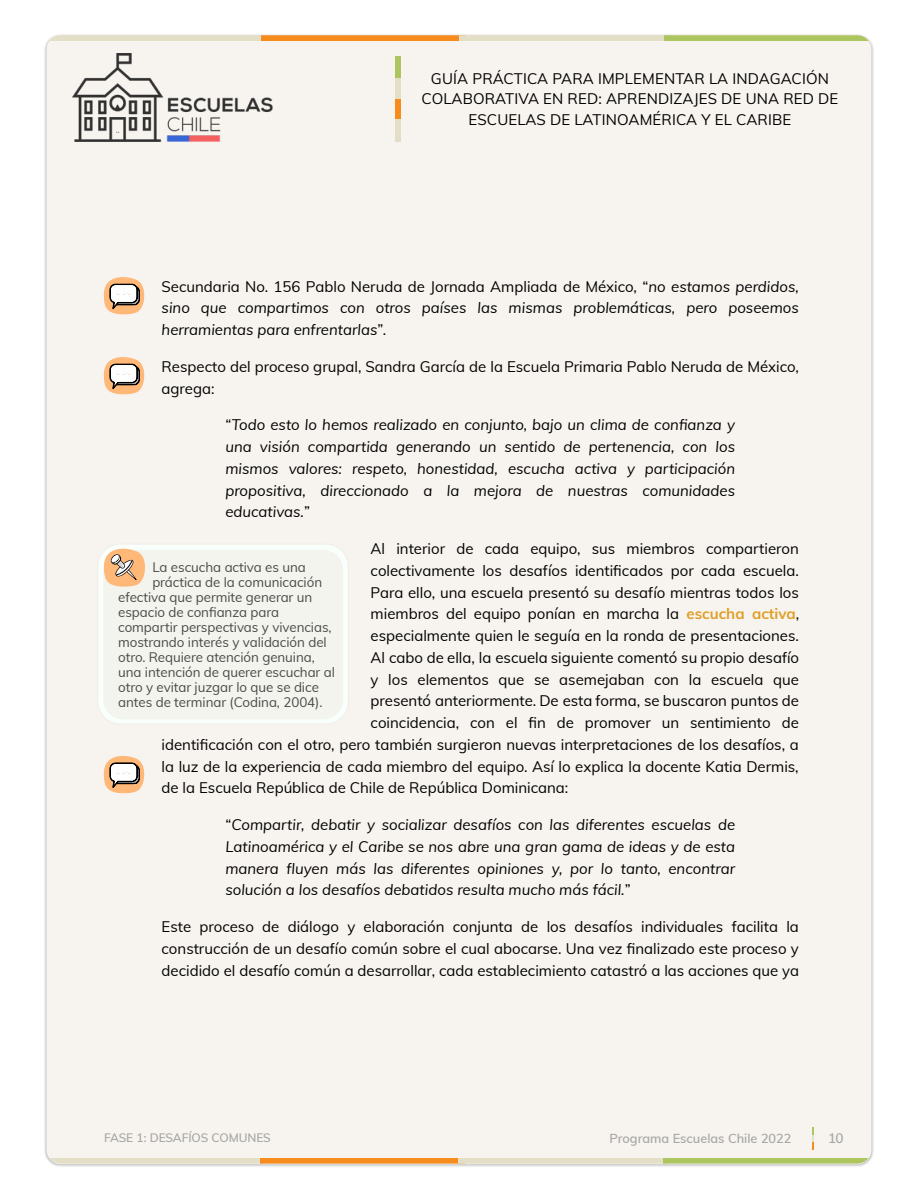
<style>
.page{position:relative;width:918px;height:1188px;background:#fff}
.page>*{position:absolute;margin:0;border:0;box-sizing:border-box;transform-origin:0 0}
.t1{font:15px/21.8px "Muli";color:#000;text-align:center}
.t2{font:italic 15px/21.8px "Muli";color:#000;text-align:justify}
.t3{font:13.5px "Muli";letter-spacing:-.005em;color:#494949}
.t4{font:600 13.5px "Muli";color:#a7a7a7}
.t5{font:600 12.75px "Muli";color:#a7a7a7}
.t6{font:600 12px "Muli";letter-spacing:-.01em;color:#a7a7a7}
.s1{font-style:normal}
.s2{font-weight:700;color:#e09e27}
</style>
<div class="page">
<div style="left:46px;top:35px;width:826px;height:1129px;background:#f7f4ef;border-radius:14px"></div>
<div style="left:46px;top:35px;width:220px;height:5px;background:#e3dec6"></div>
<div style="left:261px;top:35px;width:204px;height:5px;background:#f68b1e"></div>
<div style="left:459px;top:35px;width:211px;height:5px;background:#e3dec6"></div>
<div style="left:664px;top:35px;width:208px;height:5px;background:#acc55e"></div>
<div style="left:46px;top:1159px;width:219px;height:5px;background:#e3dec6"></div>
<div style="left:260px;top:1159px;width:205px;height:5px;background:#f68b1e"></div>
<div style="left:458px;top:1159px;width:211px;height:5px;background:#e3dec6"></div>
<div style="left:663px;top:1159px;width:208px;height:5px;background:#acc55e"></div>
<div style="left:396px;top:119px;width:5px;height:22px;background:#e3dec6"></div>
<div style="left:396px;top:98px;width:5px;height:21px;background:#f68b1e"></div>
<div style="left:396px;top:78px;width:5px;height:21px;background:#e3dec6"></div>
<div style="left:396px;top:57px;width:5px;height:21px;background:#acc55e"></div>
<img style="left:72px;top:53px;width:201px;height:88px">
<svg style="left:812px;top:1127px;width:2px;height:23px"></svg>
<svg style="left:103px;top:357px;width:42px;height:37px"></svg>
<svg style="left:103px;top:756px;width:42px;height:37px"></svg>
<svg style="left:99px;top:545px;width:248px;height:178px;fill:#f9fffb"></svg>
<div style="left:103px;top:550px;width:240px;height:169px;background:#f3efe8;border-radius:20px"></div>
<svg style="left:103px;top:547px;width:44px;height:40px"></svg>
<svg style="left:103px;top:277px;width:42px;height:37px"></svg>
<p class="t1" style="left:421px;top:68px;width:419px;line-height:20.5px">GUÍA PRÁCTICA PARA IMPLEMENTAR LA INDAGACIÓN<br>COLABORATIVA EN RED: APRENDIZAJES DE UNA RED DE<br>ESCUELAS DE LATINOAMÉRICA Y EL CARIBE</p>
<p class="t2" style="left:162px;top:275px;width:639px"><span class="s1">Secundaria No. 156 Pablo Neruda de Jornada Ampliada de México, “</span>no estamos perdidos, sino que compartimos con otros países las mismas problemáticas, pero poseemos herramientas para enfrentarlas<span class="s1">”.</span></p>
<p class="t1" style="left:162px;top:355px;width:639px;text-align:left">Respecto del proceso grupal, Sandra García de la Escuela Primaria Pablo Neruda de México, agrega:</p>
<p class="t2" style="left:225px;top:414px;width:511px"><span class="s1">“</span>Todo esto lo hemos realizado en conjunto, bajo un clima de confianza y una visión compartida generando un sentido de pertenencia, con los mismos valores: respeto, honestidad, escucha activa y participación propositiva, direccionado a la mejora de nuestras comunidades educativas.<span class="s1">”</span></p>
<p class="t1" style="left:371px;top:538px;width:430px">Al interior de cada equipo, sus miembros compartieron</p>
<p class="t1" style="left:371px;top:559px;width:430px">colectivamente los desafíos identificados por cada escuela.</p>
<p class="t1" style="left:371px;top:581px;width:430px">Para ello, una escuela presentó su desafío mientras todos los</p>
<p class="t1" style="left:371px;top:603px;width:430px">miembros del equipo ponían en marcha la <span class="s2">escucha activa</span>,</p>
<p class="t1" style="left:371px;top:625px;width:430px">especialmente quien le seguía en la ronda de presentaciones.</p>
<p class="t1" style="left:371px;top:646px;width:430px">Al cabo de ella, la escuela siguiente comentó su propio desafío</p>
<p class="t1" style="left:371px;top:668px;width:430px">y los elementos que se asemejaban con la escuela que</p>
<p class="t1" style="left:371px;top:690px;width:430px">presentó anteriormente. De esta forma, se buscaron puntos de</p>
<p class="t1" style="left:371px;top:712px;width:430px">coincidencia, con el fin de promover un sentimiento de</p>
<p class="t1" style="left:162px;top:733px;width:639px">identificación con el otro, pero también surgieron nuevas interpretaciones de los desafíos, a</p>
<p class="t1" style="left:162px;top:755px;width:639px">la luz de la experiencia de cada miembro del equipo. Así lo explica la docente Katia Dermis,</p>
<p class="t1" style="left:162px;top:777px;width:408px">de la Escuela República de Chile de República Dominicana:</p>
<p class="t2" style="left:225px;top:814px;width:511px"><span class="s1">“</span>Compartir, debatir y socializar desafíos con las diferentes escuelas de Latinoamérica y el Caribe se nos abre una gran gama de ideas y de esta manera fluyen más las diferentes opiniones y, por lo tanto, encontrar solución a los desafíos debatidos resulta mucho más fácil.<span class="s1">”</span></p>
<p class="t1" style="left:162px;top:916px;width:639px;text-align:justify">Este proceso de diálogo y elaboración conjunta de los desafíos individuales facilita la construcción de un desafío común sobre el cual abocarse. Una vez finalizado este proceso y decidido el desafío común a desarrollar, cada establecimiento catastró a las acciones que ya</p>
<p class="t3" style="left:152px;top:558px;width:155px">La escucha activa es una</p>
<p class="t3" style="left:152px;top:573px;width:171px">práctica de la comunicación</p>
<p class="t3" style="left:118px;top:588px;width:196px">efectiva que permite generar un</p>
<p class="t3" style="left:118px;top:603px;width:162px">espacio de confianza para</p>
<p class="t3" style="left:118px;top:618px;width:215px">compartir perspectivas y vivencias,</p>
<p class="t3" style="left:118px;top:633px;width:210px">mostrando interés y validación del</p>
<p class="t3" style="left:118px;top:648px;width:198px">otro. Requiere atención genuina,</p>
<p class="t3" style="left:118px;top:663px;width:218px">una intención de querer escuchar al</p>
<p class="t3" style="left:118px;top:678px;width:202px">otro y evitar juzgar lo que se dice</p>
<p class="t3" style="left:118px;top:693px;width:206px">antes de terminar (Codina, 2004).</p>
<p class="t6" style="left:104px;top:1130px;width:168px">FASE 1: DESAFÍOS COMUNES</p>
<p class="t5" style="left:610px;top:1130px;width:184px">Programa Escuelas Chile 2022</p>
<p class="t4" style="left:828px;top:1130px;width:17px">10</p>
</div>
